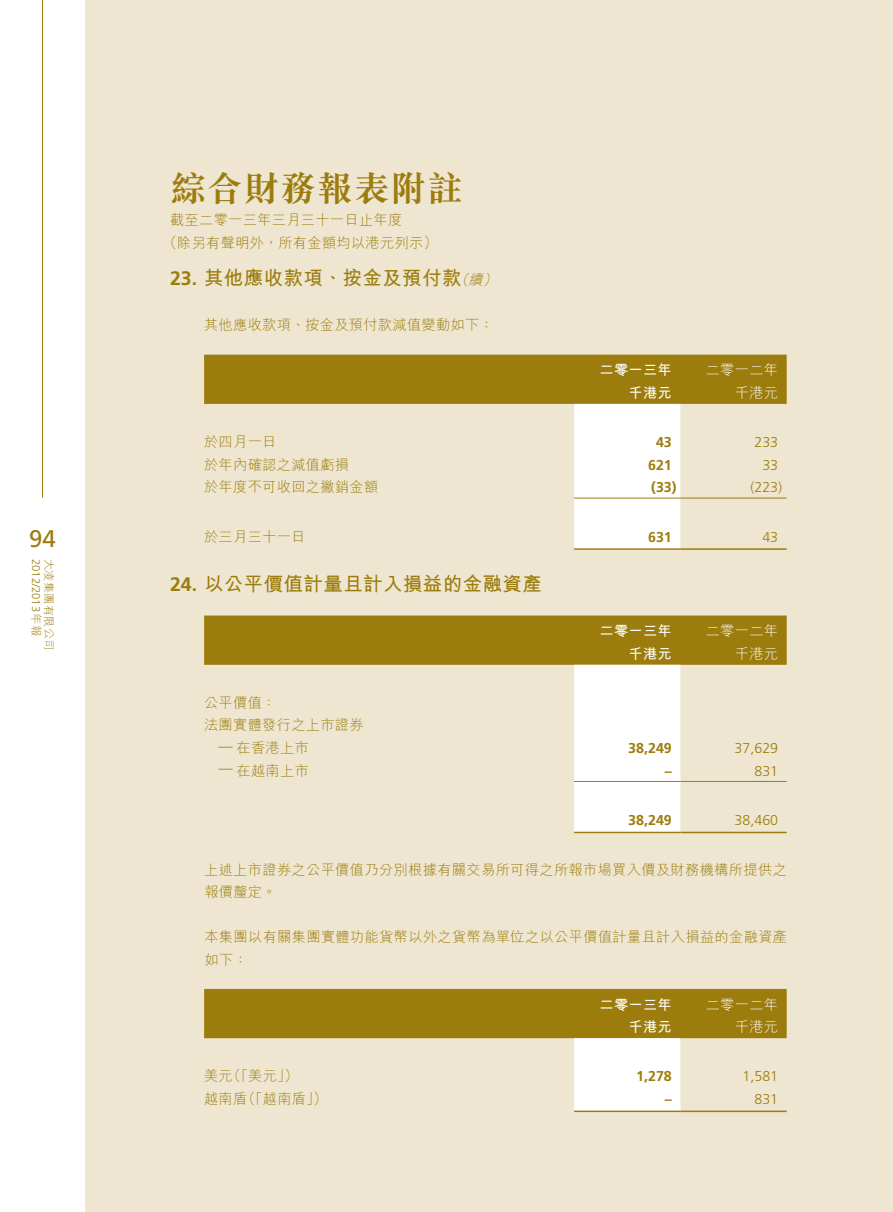
<style>
.page{position:relative;width:893px;height:1212px;background:#fff}
.page>*{position:absolute;margin:0;border:0;box-sizing:border-box;transform-origin:0 0}
.t1{font:700 36px "M Sung HK";letter-spacing:.02em;color:#9c7c0c}
.t2{font:24px "Frutiger LT Std";color:#9c7c0c}
.t3{font:700 19.5px "M Hei HK";letter-spacing:.02em;color:#9c7c0c}
.t4{font:300 14.25px/22.5px "M Hei HK";letter-spacing:.02em;color:#9c7c0c}
.t5{font:300 14.25px "Frutiger LT Std";color:#9c7c0c}
.t6{font:700 14.25px "Frutiger LT Std";color:#9c7c0c}
.t7{font:700 14.25px "M Hei HK";letter-spacing:.02em;color:#fff}
.t8{font:300 14.25px "M Hei HK";letter-spacing:.02em;color:#fff}
.t9{font:300 11.25px "Frutiger LT Std";color:#9c7c0c}
.t10{font:300 11.25px "M Hei HK";letter-spacing:.02em;color:#9c7c0c}
.s1{font-family:"M Hei HK"}
.s2{font-family:"Frutiger LT Std"}
.s3{font-weight:300;font-style:italic;font-size:14.25px}
</style>
<div class="page">
<hr style="left:42px;top:0;width:1px;height:497px;background:#9c7c0c">
<div style="left:85px;top:0;width:808px;height:1212px;background:#eee6d0"></div>
<svg style="left:204px;top:355px;width:583px;height:193px"></svg>
<hr style="left:574px;top:498px;width:106px;height:1px;background:#9c7c0c">
<hr style="left:680px;top:498px;width:107px;height:1px;background:#9c7c0c">
<hr style="left:574px;top:548px;width:106px;height:2px;background:#9c7c0c">
<hr style="left:680px;top:548px;width:107px;height:2px;background:#9c7c0c">
<svg style="left:204px;top:615px;width:583px;height:217px"></svg>
<hr style="left:574px;top:781px;width:106px;height:1px;background:#9c7c0c">
<hr style="left:680px;top:781px;width:107px;height:1px;background:#9c7c0c">
<hr style="left:574px;top:832px;width:106px;height:1px;background:#9c7c0c">
<hr style="left:680px;top:832px;width:107px;height:1px;background:#9c7c0c">
<svg style="left:204px;top:989px;width:583px;height:121px"></svg>
<hr style="left:574px;top:1110px;width:106px;height:2px;background:#9c7c0c">
<hr style="left:680px;top:1110px;width:107px;height:2px;background:#9c7c0c">
<h2 class="t2" style="left:29px;top:525px;width:28px">94</h2>
<p class="t9" style="left:42px;top:559px;width:79px;rotate:90deg">2012/2013 <span class="s1">年報</span></p>
<p class="t10" style="left:55px;top:559px;width:93px;rotate:90deg">大凌集團有限公司</p>
<h1 class="t1" style="left:170px;top:171px;width:295px">綜合財務報表附註</h1>
<p class="t4" style="left:163px;top:209px;width:276px;text-indent:7px">截至二零一三年三月三十一日止年度<br>（除另有聲明外，所有金額均以港元列示）</p>
<h3 class="t3" style="left:170px;top:264px;width:332px"><span class="s2">23.</span> 其他應收款項、按金及預付款<span class="s3">（續）</span></h3>
<p class="t4" style="left:204px;top:314px;width:291px">其他應收款項、按金及預付款減值變動如下：</p>
<p class="t7" style="left:599px;top:360px;width:74px">二零一三年</p>
<p class="t8" style="left:706px;top:363px;width:74px">二零一二年</p>
<p class="t7" style="left:628px;top:382px;width:45px">千港元</p>
<p class="t8" style="left:735px;top:385px;width:45px">千港元</p>
<p class="t4" style="left:204px;top:430px;width:74px">於四月一日</p>
<p class="t6" style="left:656px;top:434px;width:17px">43</p>
<p class="t5" style="left:754px;top:434px;width:25px">233</p>
<p class="t4" style="left:204px;top:453px;width:147px">於年內確認之減值虧損</p>
<p class="t6" style="left:648px;top:456px;width:25px">621</p>
<p class="t5" style="left:762px;top:457px;width:17px">33</p>
<p class="t4" style="left:204px;top:475px;width:176px">於年度不可收回之撇銷金額</p>
<p class="t6" style="left:651px;top:479px;width:27px">(33)</p>
<p class="t5" style="left:750px;top:479px;width:33px">(223)</p>
<p class="t4" style="left:204px;top:525px;width:103px">於三月三十一日</p>
<p class="t6" style="left:648px;top:528px;width:25px">631</p>
<p class="t5" style="left:762px;top:529px;width:17px">43</p>
<h3 class="t3" style="left:170px;top:570px;width:373px"><span class="s2">24.</span> 以公平價值計量且計入損益的金融資產</h3>
<p class="t7" style="left:599px;top:621px;width:74px">二零一三年</p>
<p class="t8" style="left:706px;top:624px;width:74px">二零一二年</p>
<p class="t7" style="left:628px;top:643px;width:45px">千港元</p>
<p class="t8" style="left:735px;top:646px;width:45px">千港元</p>
<p class="t4" style="left:204px;top:691px;width:161px">公平價值：<br>法團實體發行之上市證券</p>
<p class="t4" style="left:218px;top:736px;width:92px"><span class="s2">—</span> 在香港上市</p>
<p class="t6" style="left:628px;top:740px;width:45px">38,249</p>
<p class="t5" style="left:735px;top:740px;width:45px">37,629</p>
<p class="t4" style="left:218px;top:759px;width:92px"><span class="s2">—</span> 在越南上市</p>
<p class="t6" style="left:665px;top:762px;width:9px">–</p>
<p class="t5" style="left:754px;top:762px;width:25px">831</p>
<p class="t6" style="left:628px;top:812px;width:45px">38,249</p>
<p class="t5" style="left:735px;top:812px;width:45px">38,460</p>
<p class="t4" style="left:204px;top:858px;width:584px">上述上市證券之公平價值乃分別根據有關交易所可得之所報市場買入價及財務機構所提供之報價釐定。</p>
<p class="t4" style="left:204px;top:925px;width:584px">本集團以有關集團實體功能貨幣以外之貨幣為單位之以公平價值計量且計入損益的金融資產如下：</p>
<p class="t7" style="left:599px;top:994px;width:74px">二零一三年</p>
<p class="t8" style="left:706px;top:997px;width:74px">二零一二年</p>
<p class="t7" style="left:628px;top:1016px;width:45px">千港元</p>
<p class="t8" style="left:735px;top:1019px;width:45px">千港元</p>
<p class="t4" style="left:204px;top:1065px;width:96px">美元（「美元」）</p>
<p class="t6" style="left:636px;top:1068px;width:37px">1,278</p>
<p class="t5" style="left:742px;top:1068px;width:37px">1,581</p>
<p class="t4" style="left:204px;top:1087px;width:125px">越南盾（「越南盾」）</p>
<p class="t6" style="left:665px;top:1090px;width:9px">–</p>
<p class="t5" style="left:754px;top:1091px;width:25px">831</p>
</div>
